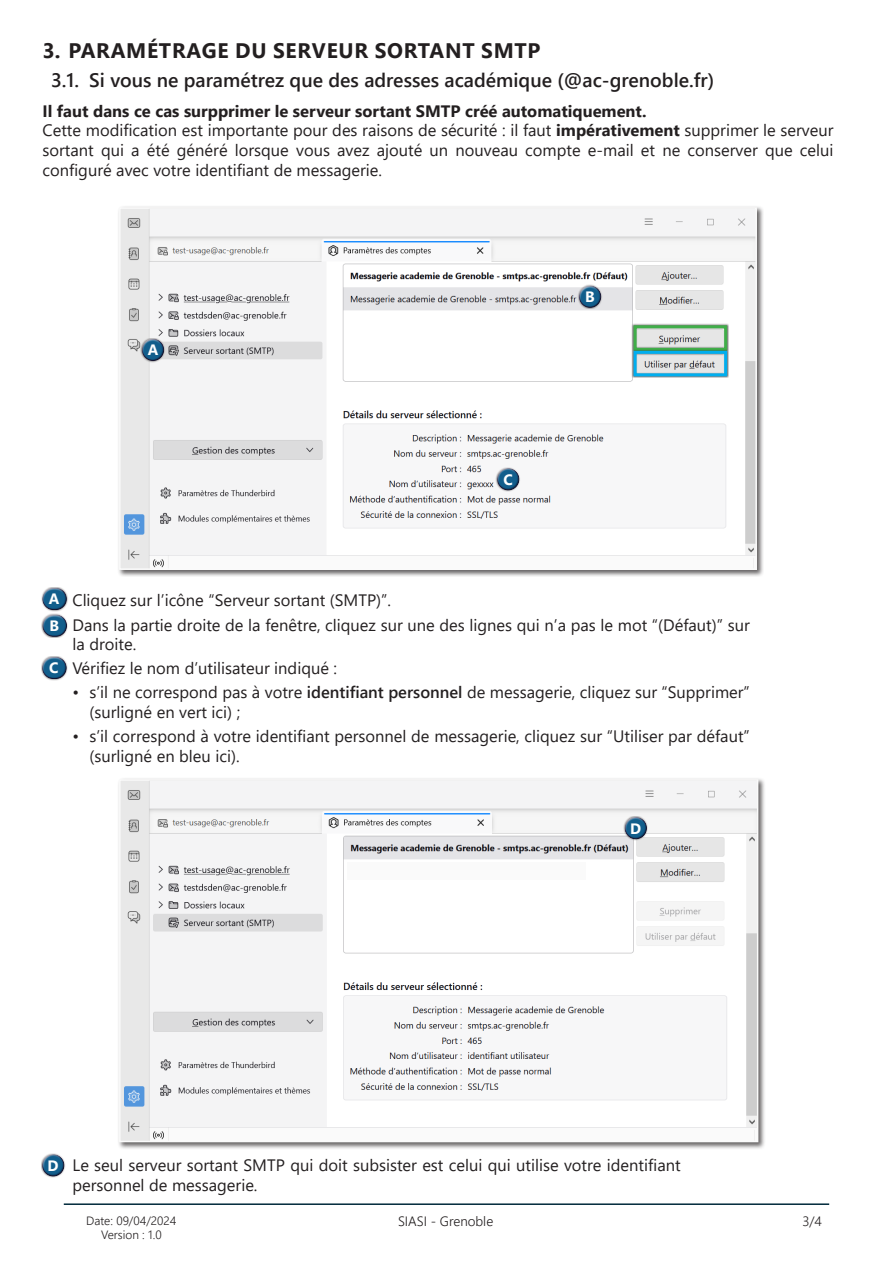
<style>
.page{position:relative;width:893px;height:1263px;background:#fff}
.page>*{position:absolute;margin:0;border:0;box-sizing:border-box;transform-origin:0 0}
.t1{font:700 21px "Segoe UI";letter-spacing:.035em;color:#231f20}
.t2{font:600 19.5px "Segoe UI";color:#231f20}
.RU_parag_standard__12-justif{font:16.5px/19.8px "Segoe UI";color:#231f20}
.RU_parag_standard__12-justif-2{font:700 16.5px "Segoe UI";color:#231f20}
.t3{font:700 15px/26.7px "Segoe UI";color:#fff}
.t4{font:300 13.5px "Segoe UI";color:#231f20}
.t5{font:300 12px "Segoe UI";color:#231f20}
.s1{font-weight:700}
.s2{font-weight:600}
</style>
<div class="page">
<hr style="left:64px;top:1203px;width:765px;height:2px;background:#002a3b">
<div style="left:117px;top:206px;width:647px;height:371px;background:#231f20;opacity:.7"></div>
<img style="left:122px;top:210px;width:632px;height:357px">
<div style="left:119px;top:207px;width:638px;height:363px;border:2px solid #fafafa"></div>
<div style="left:117px;top:777px;width:649px;height:373px;background:#231f20;opacity:.7"></div>
<img style="left:122px;top:782px;width:633px;height:357px">
<div style="left:119px;top:779px;width:639px;height:363px;border:2px solid #fafafa"></div>
<div style="left:40px;top:586px;width:28px;height:18px;background:#fff;opacity:.75"></div>
<div style="left:41px;top:592px;width:28px;height:20px;background:#231f46;opacity:.53"></div>
<div style="left:40px;top:612px;width:28px;height:19px;background:#fff;opacity:.75"></div>
<div style="left:41px;top:618px;width:28px;height:21px;background:#231f46;opacity:.53"></div>
<div style="left:40px;top:655px;width:28px;height:18px;background:#fff;opacity:.75"></div>
<div style="left:41px;top:661px;width:28px;height:20px;background:#231f46;opacity:.53"></div>
<div style="left:40px;top:1152px;width:25px;height:18px;background:#fff;opacity:.75"></div>
<div style="left:41px;top:1158px;width:25px;height:20px;background:#231f46;opacity:.53"></div>
<div style="left:140px;top:338px;width:26px;height:24px;background:#231f20;opacity:.8"></div>
<div style="left:140px;top:337px;width:25px;height:18px;background:#fff;opacity:.75"></div>
<div style="left:141px;top:343px;width:25px;height:20px;background:#231f46;opacity:.53"></div>
<div style="left:577px;top:284px;width:26px;height:25px;background:#231f20;opacity:.8"></div>
<div style="left:577px;top:283px;width:25px;height:19px;background:#fff;opacity:.75"></div>
<div style="left:578px;top:289px;width:25px;height:21px;background:#231f46;opacity:.53"></div>
<div style="left:496px;top:467px;width:25px;height:25px;background:#f7f7f8"></div>
<div style="left:495px;top:466px;width:25px;height:18px;background:#fff;opacity:.75"></div>
<div style="left:496px;top:472px;width:25px;height:20px;background:#231f46;opacity:.53"></div>
<div style="left:623px;top:816px;width:25px;height:25px;background:#231f20;opacity:.8"></div>
<div style="left:623px;top:815px;width:25px;height:18px;background:#fff;opacity:.75"></div>
<div style="left:624px;top:821px;width:25px;height:20px;background:#231f46;opacity:.53"></div>
<div style="left:348px;top:862px;width:238px;height:17px;background:#fafafa"></div>
<div style="left:632px;top:323px;width:97px;height:29px;background:#231f20;opacity:.75"></div>
<div style="left:634px;top:325px;width:93px;height:26px;border:3px solid #40ae49"></div>
<div style="left:632px;top:349px;width:97px;height:29px;background:#231f20;opacity:.75"></div>
<div style="left:634px;top:351px;width:93px;height:25px;border:3px solid #00aeef"></div>
<p class="t1" style="left:43px;top:31px;width:499px">3. PARAMÉTRAGE DU SERVEUR SORTANT SMTP</p>
<p class="t2" style="left:51px;top:61px;width:665px">3.1. Si vous ne paramétrez que des adresses académique (@ac-grenoble.fr)</p>
<p class="RU_parag_standard__12-justif-2" style="left:43px;top:95px;width:605px">Il faut dans ce cas surpprimer le serveur sortant SMTP créé automatiquement.</p>
<p class="RU_parag_standard__12-justif" style="left:43px;top:119px;width:792px;text-align:justify">Cette modification est importante pour des raisons de sécurité : il faut <span class="s1">impérativement</span> supprimer le serveur sortant qui a été généré lorsque vous avez ajouté un nouveau compte e-mail et ne conserver que celui configuré avec votre identifiant de messagerie.</p>
<p class="t3" style="left:148px;top:335px;width:12px">A</p>
<p class="t3" style="left:585px;top:282px;width:11px">B</p>
<p class="t3" style="left:503px;top:465px;width:11px">C</p>
<p class="t3" style="left:49px;top:584px;width:12px">A<br>B</p>
<p class="t3" style="left:49px;top:653px;width:11px">C</p>
<p class="RU_parag_standard__12-justif" style="left:72px;top:589px;width:320px">Cliquez sur l’icône “Serveur sortant (SMTP)”.</p>
<p class="RU_parag_standard__12-justif" style="left:72px;top:613px;width:679px">Dans la partie droite de la fenêtre, cliquez sur une des lignes qui n’a pas le mot “(Défaut)” sur la droite.</p>
<p class="RU_parag_standard__12-justif" style="left:72px;top:657px;width:266px">Vérifiez le nom d’utilisateur indiqué :</p>
<p class="RU_parag_standard__12-justif" style="left:89px;top:681px;width:662px;text-indent:-17px">• s’il ne correspond pas à votre <span class="s2">identifiant personnel</span> de messagerie, cliquez sur “Supprimer” (surligné en vert ici) ;</p>
<p class="RU_parag_standard__12-justif" style="left:89px;top:725px;width:662px;text-indent:-17px">• s’il correspond à votre identifiant personnel de messagerie, cliquez sur “Utiliser par défaut” (surligné en bleu ici).</p>
<p class="t3" style="left:630px;top:814px;width:13px">D</p>
<p class="t3" style="left:48px;top:1151px;width:13px">D</p>
<p class="RU_parag_standard__12-justif" style="left:73px;top:1154px;width:610px">Le seul serveur sortant SMTP qui doit subsister est celui qui utilise votre identifiant personnel de messagerie.</p>
<p class="t5" style="left:86px;top:1209px;width:92px">Date: 09/04/2024</p>
<p class="t4" style="left:398px;top:1208px;width:97px">SIASI - Grenoble</p>
<p class="t4" style="left:802px;top:1208px;width:21px">3/4</p>
<p class="t5" style="left:101px;top:1224px;width:62px">Version : 1.0</p>
</div>
